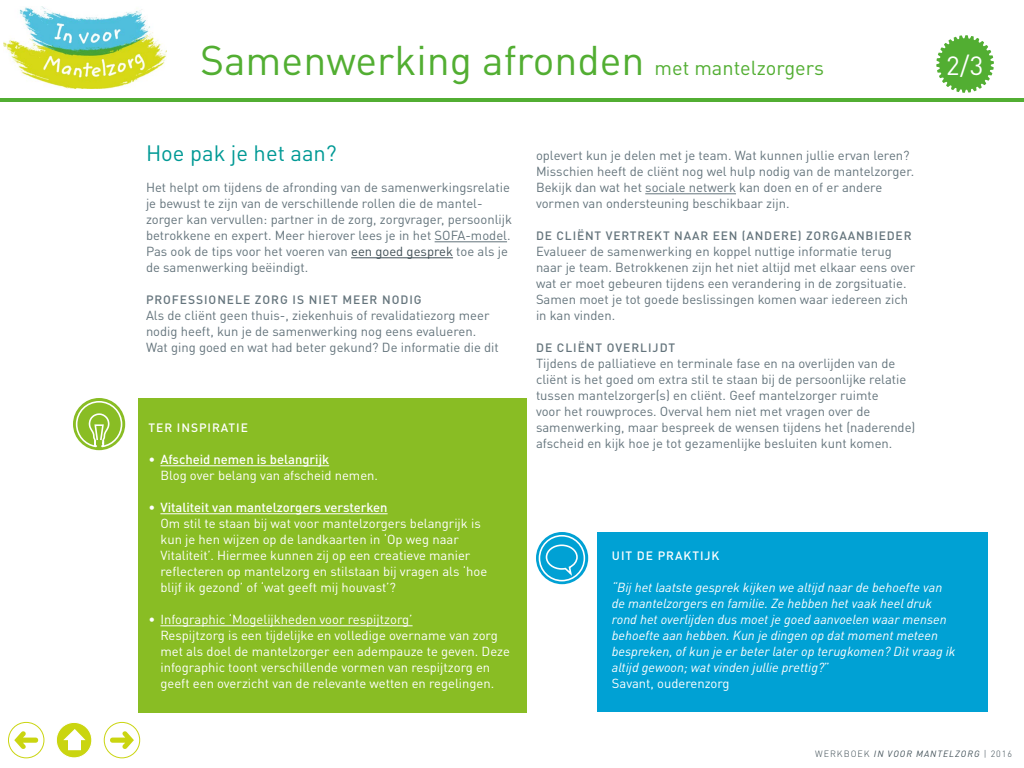
<style>
.page{position:relative;width:1024px;height:768px;background:#fff}
.page>*{position:absolute;margin:0;border:0;box-sizing:border-box;transform-origin:0 0}
.t1{font:41px "DINOT";color:#52ae32}
.t2{font:26px "DINOT";color:#fff}
.t3{font:22px "DINOT";color:#009995}
.t4{font:13px/16px "DINOT";color:#64747c}
.t5{font:13px/16px "DINOT";color:#fff}
.t6{font:italic 13px/16px "DINOT";color:#fff}
.t7{font:500 12px "DINOT";letter-spacing:.07em;color:#64747c}
.t8{font:500 12px "DINOT";letter-spacing:.08em;color:#fff}
.t9{font:italic 9px "DINOT";letter-spacing:.11em;color:#3f4e55}
.s1{font-size:20px}
.s2{color:#3f4e55}
.s3{font-weight:500}
.s4{font-style:normal}
.s5{font-weight:300;font-style:normal}
</style>
<div class="page">
<hr style="left:435px;top:241px;width:72px;height:1px;background:#64747c">
<hr style="left:351px;top:257px;width:102px;height:1px;background:#3f4e55">
<hr style="left:0;top:98px;width:1024px;height:4px;background:#52ae32">
<hr style="left:645px;top:193px;width:91px;height:1px;background:#64747c">
<svg style="left:936px;top:35px;width:58px;height:58px"></svg>
<div style="left:138px;top:398px;width:389px;height:315px;background:#89bd24"></div>
<hr style="left:160px;top:465px;width:169px;height:1px;background:#fff">
<hr style="left:160px;top:513px;width:228px;height:1px;background:#fff">
<hr style="left:160px;top:625px;width:253px;height:1px;background:#fff">
<div style="left:598px;top:532px;width:390px;height:180px;background:#00a1d4"></div>
<svg style="left:536px;top:532px;width:52px;height:52px"></svg>
<div style="left:539px;top:535px;width:46px;height:46px;border:2px solid #fff;border-radius:50%"></div>
<svg style="left:545px;top:544px;width:34px;height:34px"></svg>
<div style="left:73px;top:398px;width:52px;height:52px;background:#89bd24;border-radius:50%"></div>
<svg style="left:75px;top:400px;width:48px;height:50px"></svg>
<img style="left:3px;top:6px;width:163px;height:82px">
<div style="left:8px;top:722px;width:36px;height:36px;border:1px solid #cad510;border-radius:50%"></div>
<svg style="left:14px;top:731px;width:24px;height:18px"></svg>
<svg style="left:56px;top:722px;width:36px;height:36px"></svg>
<div style="left:56px;top:722px;width:36px;height:36px;border:1px solid #fff;border-radius:50%"></div>
<svg style="left:63px;top:729px;width:23px;height:21px"></svg>
<div style="left:104px;top:722px;width:36px;height:36px;border:1px solid #cad510;border-radius:50%"></div>
<svg style="left:110px;top:731px;width:24px;height:18px"></svg>
<h1 class="t1" style="left:200px;top:35px;width:625px">Samenwerking afronden <span class="s1">met mantelzorgers</span></h1>
<h2 class="t2" style="left:946px;top:49px;width:39px">2/3</h2>
<h3 class="t3" style="left:146px;top:139px;width:192px">Hoe pak je het aan?</h3>
<p class="t4" style="left:146px;top:179px;width:368px">Het helpt om tijdens de afronding van de samenwerkingsrelatie je bewust te zijn van de verschillende rollen die de mantel&shy;zorger kan vervullen: partner in de zorg, zorgvrager, persoonlijk betrokkene en expert. Meer hierover lees je in het SOFA-model.<br>Pas ook de tips voor het voeren van <span class="s2">een goed gesprek</span> toe als je de samenwerking beëindigt.</p>
<p class="t7" style="left:146px;top:292px;width:277px">PROFESSIONELE ZORG IS NIET MEER NODIG</p>
<p class="t4" style="left:146px;top:307px;width:354px">Als de cliënt geen thuis-, ziekenhuis of revalidatiezorg meer nodig heeft, kun je de samenwerking nog eens evalueren.<br>Wat ging goed en wat had beter gekund? De informatie die dit</p>
<p class="t8" style="left:148px;top:420px;width:101px">TER INSPIRATIE</p>
<p class="t5" style="left:160px;top:451px;width:219px;text-indent:-12px">• <span class="s3">Afscheid nemen is belangrijk<br></span>Blog over belang van afscheid nemen.</p>
<p class="t5" style="left:160px;top:499px;width:328px;text-indent:-12px">• <span class="s3">Vitaliteit van mantelzorgers versterken<br></span>Om stil te staan bij wat voor mantelzorgers belangrijk is kun je hen wijzen op de landkaarten in ‘Op weg naar Vitaliteit’. Hiermee kunnen zij op een creatieve manier reflecteren op mantelzorg en stilstaan bij vragen als ‘hoe blijf ik gezond’ of ‘wat geeft mij houvast’?</p>
<p class="t5" style="left:160px;top:611px;width:351px;text-indent:-12px">• Infographic ‘Mogelijkheden voor respijtzorg’<br>Respijtzorg is een tijdelijke en volledige overname van zorg met als doel de mantelzorger een adempauze te geven. Deze infographic toont verschillende vormen van respijtzorg en geeft een overzicht van de relevante wetten en regelingen.</p>
<p class="t4" style="left:536px;top:147px;width:380px">oplevert kun je delen met je team. Wat kunnen jullie ervan leren?<br>Misschien heeft de cliënt nog wel hulp nodig van de mantelzorger.<br>Bekijk dan wat het sociale netwerk kan doen en of er andere vormen van ondersteuning beschikbaar zijn.</p>
<p class="t7" style="left:536px;top:228px;width:377px">DE CLIËNT VERTREKT NAAR EEN (ANDERE) ZORGAANBIEDER</p>
<p class="t4" style="left:536px;top:243px;width:381px">Evalueer de samenwerking en koppel nuttige informatie terug naar je team. Betrokkenen zijn het niet altijd met elkaar eens over wat er moet gebeuren tijdens een verandering in de zorgsituatie.<br>Samen moet je tot goede beslissingen komen waar iedereen zich in kan vinden.</p>
<p class="t7" style="left:536px;top:340px;width:141px">DE CLIËNT OVERLIJDT</p>
<p class="t4" style="left:536px;top:355px;width:381px">Tijdens de palliatieve en terminale fase en na overlijden van de cliënt is het goed om extra stil te staan bij de persoonlijke relatie tussen mantelzorger(s) en cliënt. Geef mantelzorger ruimte<br>voor het rouwproces. Overval hem niet met vragen over de samenwerking, maar bespreek de wensen tijdens het (naderende) afscheid en kijk hoe je tot gezamenlijke besluiten kunt komen.</p>
<p class="t8" style="left:612px;top:548px;width:109px">UIT DE PRAKTIJK</p>
<p class="t6" style="left:612px;top:579px;width:345px">“Bij het laatste gesprek kijken we altijd naar de behoefte van de mantelzorgers en familie. Ze hebben het vaak heel druk rond het overlijden dus moet je goed aanvoelen waar mensen behoefte aan hebben. Kun je dingen op dat moment meteen bespreken, of kun je er beter later op terugkomen? Dit vraag ik altijd gewoon; wat vinden jullie prettig?<span class="s4">”<br>Savant, ouderenzorg</span></p>
<p class="t9" style="left:815px;top:748px;width:198px"><span class="s5">WERKBOEK</span> IN VOOR MANTELZORG <span class="s5">| 2016</span></p>
</div>
